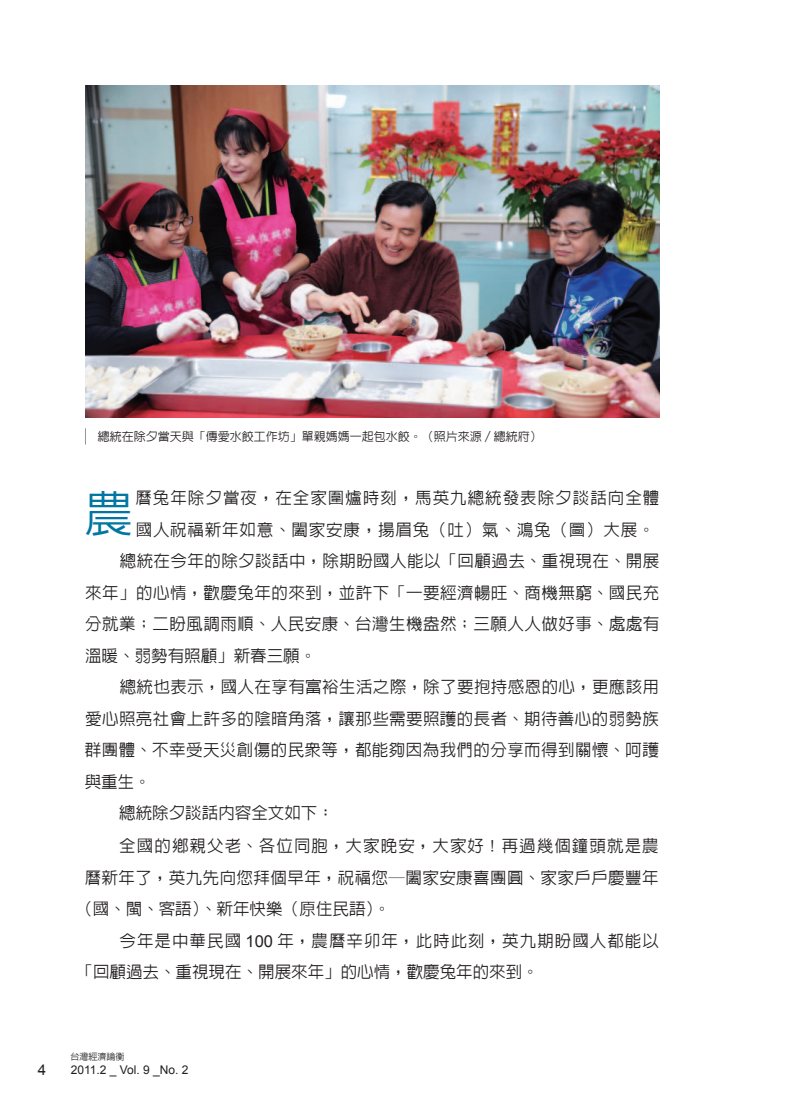
<style>
.page{position:relative;width:808px;height:1106px;background:#fff}
.page>*{position:absolute;margin:0;border:0;box-sizing:border-box;transform-origin:0 0}
.t1{font:500 48px "Lin Gothic";color:#0076a3}
.t2{font:500 16.5px "Lin Gothic";letter-spacing:.025em;color:#231f20}
.t3{font:500 16.5px "Lin Gothic";color:#231f20}
.t4{font:500 16.5px "Lin Gothic";letter-spacing:.06em;color:#231f20}
.t5{font:500 16.5px "Lin Gothic";letter-spacing:.065em;color:#231f20}
.t6{font:500 16.5px "Lin Gothic";letter-spacing:.05em;color:#231f20}
.t7{font:15px "Arial";color:#231f20}
.t8{font:500 12px "Lin Gothic";color:#231f20}
.t9{font:12px "Arial";color:#231f20}
.t10{font:500 9px "Lin Gothic";color:#231f20}
.s1{font-family:"Arial";font-weight:400}
</style>
<div class="page">
<img style="left:85px;top:85px;width:574px;height:333px">
<svg style="left:85px;top:428px;width:1px;height:16px"></svg>
<p class="t8" style="left:98px;top:430px;width:445px">總統在除夕當天與「傳愛水餃工作坊」單親媽媽一起包水餃。（照片來源∕總統府）</p>
<h1 class="t1" style="left:85px;top:488px;width:49px">農</h1>
<p class="t4" style="left:135px;top:489px;width:525px">曆兔年除夕當夜，在全家圍爐時刻，馬英九總統發表除夕談話向全體</p>
<p class="t6" style="left:136px;top:521px;width:520px">國人祝福新年如意、闔家安康，揚眉兔（吐）氣、鴻兔（圖）大展。</p>
<p class="t2" style="left:120px;top:552px;width:541px">總統在今年的除夕談話中，除期盼國人能以「回顧過去、重視現在、開展</p>
<p class="t2" style="left:85px;top:584px;width:575px">來年」的心情，歡慶兔年的來到，並許下「一要經濟暢旺、商機無窮、國民充</p>
<p class="t2" style="left:85px;top:615px;width:575px">分就業；二盼風調雨順、人民安康、台灣生機盎然；三願人人做好事、處處有</p>
<p class="t3" style="left:85px;top:647px;width:232px">溫暖、弱勢有照顧」新春三願。</p>
<p class="t2" style="left:120px;top:678px;width:541px">總統也表示，國人在享有富裕生活之際，除了要抱持感恩的心，更應該用</p>
<p class="t2" style="left:85px;top:710px;width:575px">愛心照亮社會上許多的陰暗角落，讓那些需要照護的長者、期待善心的弱勢族</p>
<p class="t2" style="left:85px;top:741px;width:575px">群團體、不幸受天災創傷的民眾等，都能夠因為我們的分享而得到關懷、呵護</p>
<p class="t2" style="left:85px;top:773px;width:67px">與重生。</p>
<p class="t3" style="left:119px;top:804px;width:216px">總統除夕談話內容全文如下：</p>
<p class="t5" style="left:119px;top:837px;width:541px">全國的鄉親父老、各位同胞，大家晚安，大家好！再過幾個鐘頭就是農</p>
<p class="t2" style="left:85px;top:869px;width:575px">曆新年了，英九先向您拜個早年，祝福您─闔家安康喜團圓、家家戶戶慶豐年</p>
<p class="t3" style="left:76px;top:900px;width:316px">（國、閩、客語）、新年快樂（原住民語）。</p>
<p class="t4" style="left:120px;top:932px;width:541px">今年是中華民國 <span class="s1">100</span> 年，農曆辛卯年，此時此刻，英九期盼國人都能以</p>
<p class="t3" style="left:77px;top:963px;width:463px">「回顧過去、重視現在、開展來年」的心情，歡慶兔年的來到。</p>
<p class="t10" style="left:71px;top:1052px;width:55px">台灣經濟論衡</p>
<p class="t7" style="left:38px;top:1059px;width:10px">4</p>
<p class="t9" style="left:71px;top:1061px;width:119px">2011.2 _ Vol. 9 _No. 2</p>
</div>
